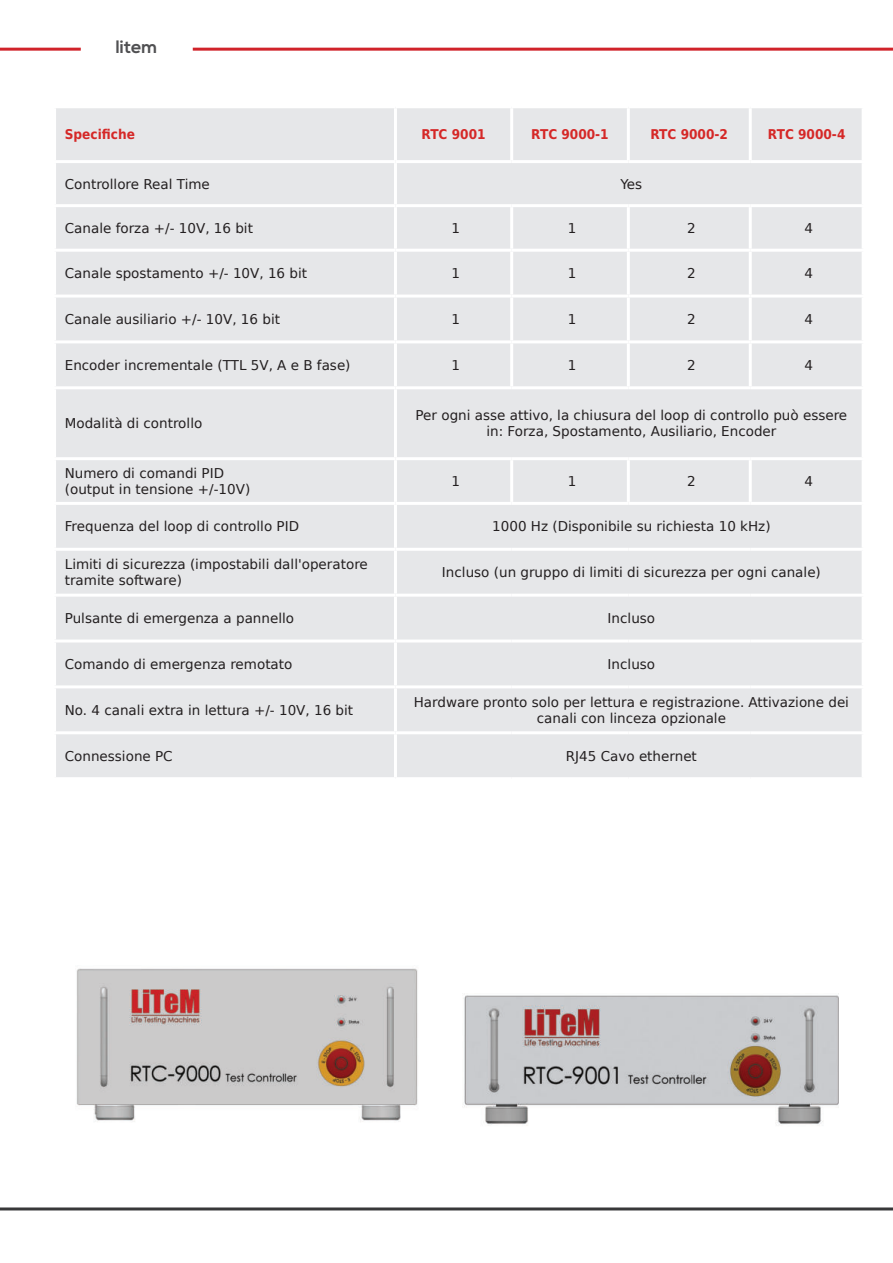
<style>
.page{position:relative;width:893px;height:1263px;background:#fff}
.page>*{position:absolute;margin:0;border:0;box-sizing:border-box;transform-origin:0 0}
.t1{font:700 18px "Nexa";color:#505052}
.t2{font:13.5px/16.2px "DejaVu Sans";color:#231f20;text-align:center}
.t3{font:700 13.5px "DejaVu Sans Condensed";color:#d52827}
</style>
<div class="page">
<hr style="left:193px;top:48px;width:700px;height:3px;background:#d1232a">
<hr style="left:0;top:1207px;width:893px;height:3px;background:#383839">
<div style="left:56px;top:108px;width:806px;height:669px;background:#e6e7e9"></div>
<hr style="left:394px;top:108px;width:3px;height:52px;background:#fff">
<hr style="left:510px;top:108px;width:3px;height:52px;background:#fff">
<hr style="left:627px;top:108px;width:3px;height:52px;background:#fff">
<hr style="left:749px;top:108px;width:3px;height:52px;background:#fff">
<hr style="left:53px;top:160px;width:342px;height:3px;background:#fff">
<hr style="left:395px;top:160px;width:117px;height:3px;background:#fff">
<hr style="left:394px;top:163px;width:3px;height:41px;background:#fff">
<hr style="left:512px;top:160px;width:116px;height:3px;background:#fff">
<hr style="left:628px;top:160px;width:122px;height:3px;background:#fff">
<hr style="left:750px;top:160px;width:115px;height:3px;background:#fff">
<hr style="left:512px;top:204px;width:116px;height:3px;background:#fff">
<hr style="left:628px;top:204px;width:122px;height:3px;background:#fff">
<hr style="left:750px;top:204px;width:115px;height:3px;background:#fff">
<hr style="left:749px;top:207px;width:3px;height:42px;background:#fff">
<hr style="left:512px;top:249px;width:116px;height:3px;background:#fff">
<hr style="left:628px;top:249px;width:122px;height:3px;background:#fff">
<hr style="left:750px;top:249px;width:115px;height:3px;background:#fff">
<hr style="left:749px;top:252px;width:3px;height:43px;background:#fff">
<hr style="left:512px;top:295px;width:116px;height:3px;background:#fff">
<hr style="left:628px;top:295px;width:122px;height:3px;background:#fff">
<hr style="left:750px;top:295px;width:115px;height:3px;background:#fff">
<hr style="left:749px;top:298px;width:3px;height:42px;background:#fff">
<hr style="left:512px;top:340px;width:116px;height:3px;background:#fff">
<hr style="left:628px;top:340px;width:122px;height:3px;background:#fff">
<hr style="left:750px;top:340px;width:115px;height:3px;background:#fff">
<hr style="left:749px;top:343px;width:3px;height:43px;background:#fff">
<hr style="left:512px;top:386px;width:116px;height:3px;background:#fff">
<hr style="left:628px;top:386px;width:122px;height:3px;background:#fff">
<hr style="left:750px;top:386px;width:115px;height:3px;background:#fff">
<hr style="left:512px;top:457px;width:116px;height:3px;background:#fff">
<hr style="left:628px;top:457px;width:122px;height:3px;background:#fff">
<hr style="left:750px;top:457px;width:115px;height:3px;background:#fff">
<hr style="left:749px;top:460px;width:3px;height:42px;background:#fff">
<hr style="left:512px;top:502px;width:116px;height:3px;background:#fff">
<hr style="left:628px;top:502px;width:122px;height:3px;background:#fff">
<hr style="left:750px;top:502px;width:115px;height:3px;background:#fff">
<hr style="left:53px;top:204px;width:342px;height:3px;background:#fff">
<hr style="left:395px;top:204px;width:117px;height:3px;background:#fff">
<hr style="left:394px;top:207px;width:3px;height:42px;background:#fff">
<hr style="left:510px;top:207px;width:3px;height:42px;background:#fff">
<hr style="left:627px;top:207px;width:3px;height:42px;background:#fff">
<hr style="left:53px;top:249px;width:342px;height:3px;background:#fff">
<hr style="left:395px;top:249px;width:117px;height:3px;background:#fff">
<hr style="left:394px;top:252px;width:3px;height:43px;background:#fff">
<hr style="left:510px;top:252px;width:3px;height:43px;background:#fff">
<hr style="left:627px;top:252px;width:3px;height:43px;background:#fff">
<hr style="left:53px;top:295px;width:342px;height:3px;background:#fff">
<hr style="left:395px;top:295px;width:117px;height:3px;background:#fff">
<hr style="left:394px;top:298px;width:3px;height:42px;background:#fff">
<hr style="left:510px;top:298px;width:3px;height:42px;background:#fff">
<hr style="left:627px;top:298px;width:3px;height:42px;background:#fff">
<hr style="left:53px;top:340px;width:342px;height:3px;background:#fff">
<hr style="left:395px;top:340px;width:117px;height:3px;background:#fff">
<hr style="left:394px;top:343px;width:3px;height:43px;background:#fff">
<hr style="left:510px;top:343px;width:3px;height:43px;background:#fff">
<hr style="left:627px;top:343px;width:3px;height:43px;background:#fff">
<hr style="left:53px;top:386px;width:342px;height:3px;background:#fff">
<hr style="left:395px;top:386px;width:117px;height:3px;background:#fff">
<hr style="left:394px;top:389px;width:3px;height:68px;background:#fff">
<hr style="left:53px;top:457px;width:342px;height:3px;background:#fff">
<hr style="left:395px;top:457px;width:117px;height:3px;background:#fff">
<hr style="left:394px;top:460px;width:3px;height:42px;background:#fff">
<hr style="left:510px;top:460px;width:3px;height:42px;background:#fff">
<hr style="left:627px;top:460px;width:3px;height:42px;background:#fff">
<hr style="left:53px;top:502px;width:342px;height:3px;background:#fff">
<hr style="left:395px;top:502px;width:117px;height:3px;background:#fff">
<hr style="left:394px;top:505px;width:3px;height:43px;background:#fff">
<hr style="left:53px;top:548px;width:342px;height:3px;background:#fff">
<hr style="left:395px;top:548px;width:117px;height:3px;background:#fff">
<hr style="left:394px;top:551px;width:3px;height:43px;background:#fff">
<hr style="left:512px;top:548px;width:116px;height:3px;background:#fff">
<hr style="left:628px;top:548px;width:122px;height:3px;background:#fff">
<hr style="left:750px;top:548px;width:115px;height:3px;background:#fff">
<hr style="left:53px;top:594px;width:342px;height:3px;background:#fff">
<hr style="left:395px;top:594px;width:117px;height:3px;background:#fff">
<hr style="left:394px;top:597px;width:3px;height:42px;background:#fff">
<hr style="left:512px;top:594px;width:116px;height:3px;background:#fff">
<hr style="left:628px;top:594px;width:122px;height:3px;background:#fff">
<hr style="left:750px;top:594px;width:115px;height:3px;background:#fff">
<hr style="left:53px;top:639px;width:342px;height:3px;background:#fff">
<hr style="left:395px;top:639px;width:117px;height:3px;background:#fff">
<hr style="left:394px;top:642px;width:3px;height:43px;background:#fff">
<hr style="left:512px;top:639px;width:116px;height:3px;background:#fff">
<hr style="left:628px;top:639px;width:122px;height:3px;background:#fff">
<hr style="left:750px;top:639px;width:115px;height:3px;background:#fff">
<hr style="left:53px;top:685px;width:342px;height:3px;background:#fff">
<hr style="left:395px;top:685px;width:117px;height:3px;background:#fff">
<hr style="left:394px;top:688px;width:3px;height:43px;background:#fff">
<hr style="left:512px;top:685px;width:116px;height:3px;background:#fff">
<hr style="left:628px;top:685px;width:122px;height:3px;background:#fff">
<hr style="left:750px;top:685px;width:115px;height:3px;background:#fff">
<hr style="left:53px;top:731px;width:342px;height:3px;background:#fff">
<hr style="left:395px;top:731px;width:117px;height:3px;background:#fff">
<hr style="left:394px;top:734px;width:3px;height:43px;background:#fff">
<hr style="left:512px;top:731px;width:116px;height:3px;background:#fff">
<hr style="left:628px;top:731px;width:122px;height:3px;background:#fff">
<hr style="left:750px;top:731px;width:115px;height:3px;background:#fff">
<hr style="left:0;top:48px;width:81px;height:3px;background:#d1232a">
<img style="left:464px;top:993px;width:375px;height:133px">
<img style="left:76px;top:968px;width:342px;height:154px">
<h1 class="t1" style="left:116px;top:38px;width:43px">litem</h1>
<p class="t3" style="left:65px;top:123px;width:72px">Specifiche</p>
<p class="t3" style="left:422px;top:128px;width:65px">RTC 9001</p>
<p class="t3" style="left:531px;top:128px;width:79px">RTC 9000-1</p>
<p class="t3" style="left:651px;top:128px;width:79px">RTC 9000-2</p>
<p class="t3" style="left:768px;top:128px;width:79px">RTC 9000-4</p>
<p class="t2" style="left:65px;top:177px;width:147px">Controllore Real Time</p>
<p class="t2" style="left:620px;top:177px;width:23px">Yes</p>
<p class="t2" style="left:65px;top:221px;width:190px">Canale forza +/- 10V, 16 bit</p>
<p class="t2" style="left:451px;top:221px;width:10px">1</p>
<p class="t2" style="left:568px;top:221px;width:10px">1</p>
<p class="t2" style="left:687px;top:221px;width:10px">2</p>
<p class="t2" style="left:804px;top:221px;width:10px">4</p>
<p class="t2" style="left:65px;top:266px;width:244px">Canale spostamento +/- 10V, 16 bit</p>
<p class="t2" style="left:451px;top:266px;width:10px">1</p>
<p class="t2" style="left:568px;top:266px;width:10px">1</p>
<p class="t2" style="left:687px;top:266px;width:10px">2</p>
<p class="t2" style="left:804px;top:266px;width:10px">4</p>
<p class="t2" style="left:65px;top:312px;width:217px">Canale ausiliario +/- 10V, 16 bit</p>
<p class="t2" style="left:451px;top:312px;width:10px">1</p>
<p class="t2" style="left:568px;top:312px;width:10px">1</p>
<p class="t2" style="left:687px;top:312px;width:10px">2</p>
<p class="t2" style="left:804px;top:312px;width:10px">4</p>
<p class="t2" style="left:65px;top:358px;width:287px">Encoder incrementale (TTL 5V, A e B fase)</p>
<p class="t2" style="left:451px;top:358px;width:10px">1</p>
<p class="t2" style="left:568px;top:358px;width:10px">1</p>
<p class="t2" style="left:687px;top:358px;width:10px">2</p>
<p class="t2" style="left:804px;top:358px;width:10px">4</p>
<p class="t2" style="left:65px;top:416px;width:139px">Modalità di controllo</p>
<p class="t2" style="left:416px;top:408px;width:433px">Per ogni asse attivo, la chiusura del loop di controllo può essere in: Forza, Spostamento, Ausiliario, Encoder</p>
<p class="t2" style="left:65px;top:466px;width:187px;text-align:left">Numero di comandi PID (output in tensione +/-10V)</p>
<p class="t2" style="left:451px;top:474px;width:10px">1</p>
<p class="t2" style="left:568px;top:474px;width:10px">1</p>
<p class="t2" style="left:687px;top:474px;width:10px">2</p>
<p class="t2" style="left:804px;top:474px;width:10px">4</p>
<p class="t2" style="left:65px;top:519px;width:236px">Frequenza del loop di controllo PID</p>
<p class="t2" style="left:492px;top:519px;width:280px">1000 Hz (Disponibile su richiesta 10 kHz)</p>
<p class="t2" style="left:65px;top:557px;width:305px;text-align:left">Limiti di sicurezza (impostabili dall'operatore tramite software)</p>
<p class="t2" style="left:442px;top:565px;width:380px">Incluso (un gruppo di limiti di sicurezza per ogni canale)</p>
<p class="t2" style="left:65px;top:611px;width:231px">Pulsante di emergenza a pannello</p>
<p class="t2" style="left:608px;top:611px;width:49px">Incluso</p>
<p class="t2" style="left:65px;top:657px;width:229px">Comando di emergenza remotato</p>
<p class="t2" style="left:608px;top:657px;width:49px">Incluso</p>
<p class="t2" style="left:65px;top:703px;width:290px">No. 4 canali extra in lettura +/- 10V, 16 bit</p>
<p class="t2" style="left:414px;top:695px;width:437px">Hardware pronto solo per lettura e registrazione. Attivazione dei canali con linceza opzionale</p>
<p class="t2" style="left:65px;top:749px;width:109px">Connessione PC</p>
<p class="t2" style="left:566px;top:749px;width:132px">RJ45 Cavo ethernet</p>
</div>
